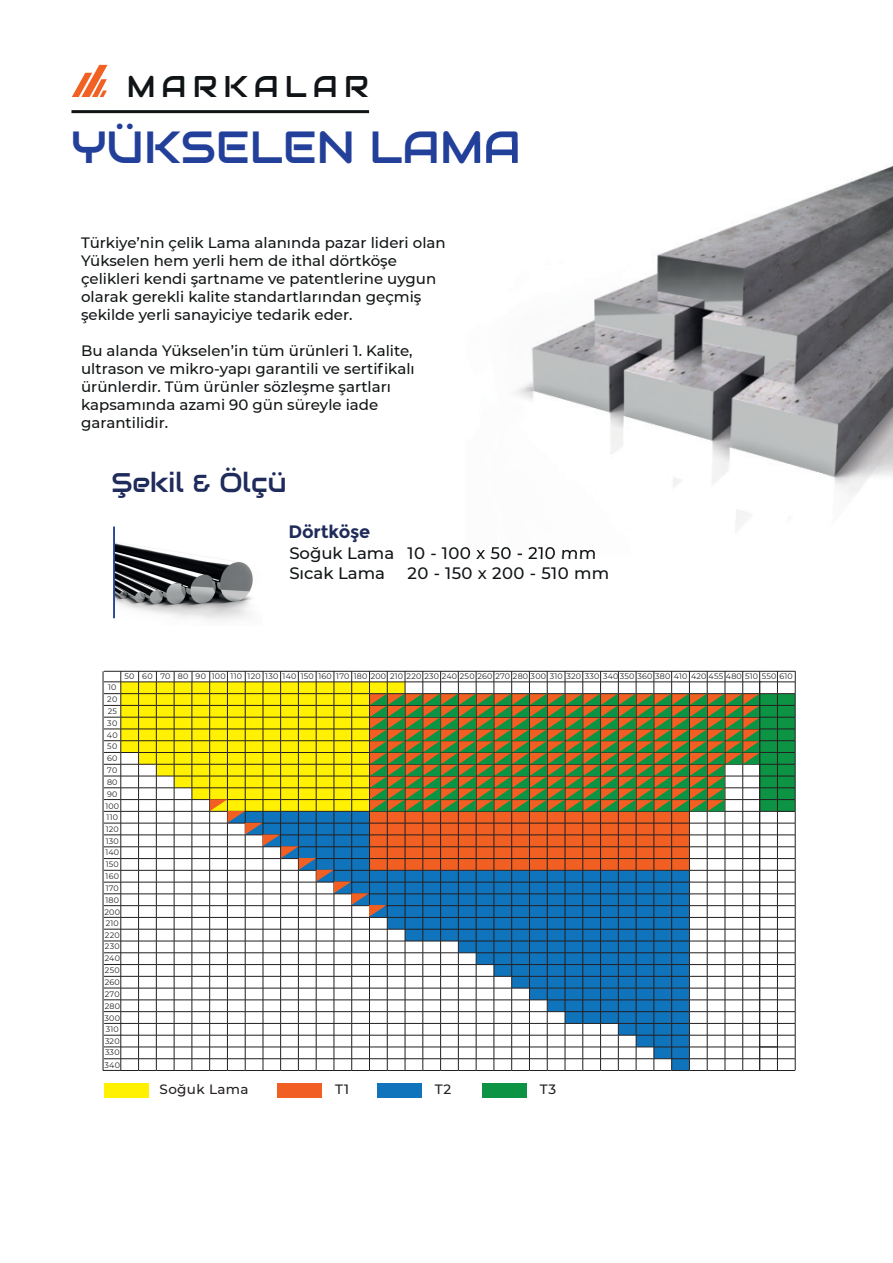
<style>
.page{position:relative;width:893px;height:1263px;background:#fff}
.page>*{position:absolute;margin:0;border:0;box-sizing:border-box;transform-origin:0 0}
.t1{font:45px "Audiowide";color:#223f99}
.t2{font:30px "Audiowide";letter-spacing:.2em;color:#111416}
.t3{font:27px "Audiowide";color:#1f2b5a}
.t4{font:700 18px "Montserrat";letter-spacing:-.015em;color:#1f2b5a}
.t5{font:500 16.5px/19.8px "Montserrat";letter-spacing:.02em;color:#111416}
.t6{font:500 16.5px/19.8px "Montserrat";color:#111416}
.t7{font:500 15px/18px "Montserrat";color:#121516}
.t8{font:500 13.5px "Montserrat";letter-spacing:.025em;color:#231f20}
.t9{font:7.95px/11.7px "Montserrat";letter-spacing:.025em;color:#231f20}
</style>
<div class="page">
<svg style="left:72px;top:65px;width:36px;height:32px"></svg>
<hr style="left:71px;top:110px;width:298px;height:3px;background:#111416">
<div style="left:104px;top:1083px;width:45px;height:14px;background:#fff101"></div>
<div style="left:277px;top:1083px;width:45px;height:14px;background:#f16022"></div>
<div style="left:377px;top:1083px;width:45px;height:14px;background:#1074bc"></div>
<div style="left:482px;top:1083px;width:45px;height:14px;background:#0d9344"></div>
<svg style="left:103px;top:671px;width:693px;height:400px"></svg>
<hr style="left:759px;top:682px;width:1px;height:388px;background:#231f20">
<img style="left:114px;top:543px;width:139px;height:79px">
<hr style="left:113px;top:526px;width:2px;height:92px;background:#223f99">
<img style="left:515px;top:165px;width:378px;height:367px">
<img style="left:466px;top:547px;width:129px;height:7px">
<img style="left:466px;top:142px;width:52px;height:21px">
<h2 class="t2" style="left:127px;top:68px;width:244px">MARKALAR</h2>
<h1 class="t1" style="left:71px;top:118px;width:451px">YÜKSELEN LAMA</h1>
<p class="t7" style="left:81px;top:233px;width:366px">Türkiye’nin çelik Lama alanında pazar lideri olan Yükselen hem yerli hem de ithal dörtköşe çelikleri kendi şartname ve patentlerine uygun olarak gerekli kalite standartlarından geçmiş şekilde yerli sanayiciye tedarik eder.</p>
<p class="t7" style="left:81px;top:341px;width:335px">Bu alanda Yükselen’in tüm ürünleri 1. Kalite, ultrason ve mikro-yapı garantili ve sertifikalı ürünlerdir. Tüm ürünler sözleşme şartları kapsamında azami 90 gün süreyle iade garantilidir.</p>
<h3 class="t3" style="left:111px;top:465px;width:177px">Şekil &amp; Ölçü</h3>
<p class="t4" style="left:289px;top:521px;width:83px">Dörtköşe</p>
<p class="t6" style="left:289px;top:543px;width:106px">Soğuk Lama<br>Sıcak Lama</p>
<p class="t5" style="left:408px;top:542px;width:203px">10 - 100 x 50 - 210 mm<br>20 - 150 x 200 - 510 mm</p>
<p class="t9" style="left:125px;top:670px;width:670px">50 60 70 80 90 100 110 120 130 140 150 160 170 180 200 210 220 230 240 250 260 270 280 300 310 320 330 340 350 360 380 410 420 455 480 510 550 610</p>
<p class="t9" style="left:107px;top:681px;width:12px">10<br>20<br>25<br>30<br>40<br>50</p>
<p class="t9" style="left:107px;top:752px;width:12px;text-align:justify">60<br>70<br>80</p>
<p class="t9" style="left:105px;top:787px;width:15px;line-height:12.3px">90<br>100</p>
<p class="t9" style="left:106px;top:823px;width:15px">120</p>
<p class="t9" style="left:107px;top:811px;width:13px">110</p>
<p class="t9" style="left:105px;top:835px;width:17px">130<br>140<br>150<br>160<br>170<br>180<br>200<br>210<br>220<br>230<br>240<br>250<br>260<br>270<br>280<br>300<br>310<br>320<br>330</p>
<p class="t9" style="left:105px;top:1058px;width:17px">340</p>
<p class="t8" style="left:160px;top:1080px;width:90px">Soğuk Lama</p>
<p class="t8" style="left:335px;top:1080px;width:15px">T1</p>
<p class="t8" style="left:435px;top:1080px;width:18px">T2</p>
<p class="t8" style="left:540px;top:1080px;width:18px">T3</p>
</div>
